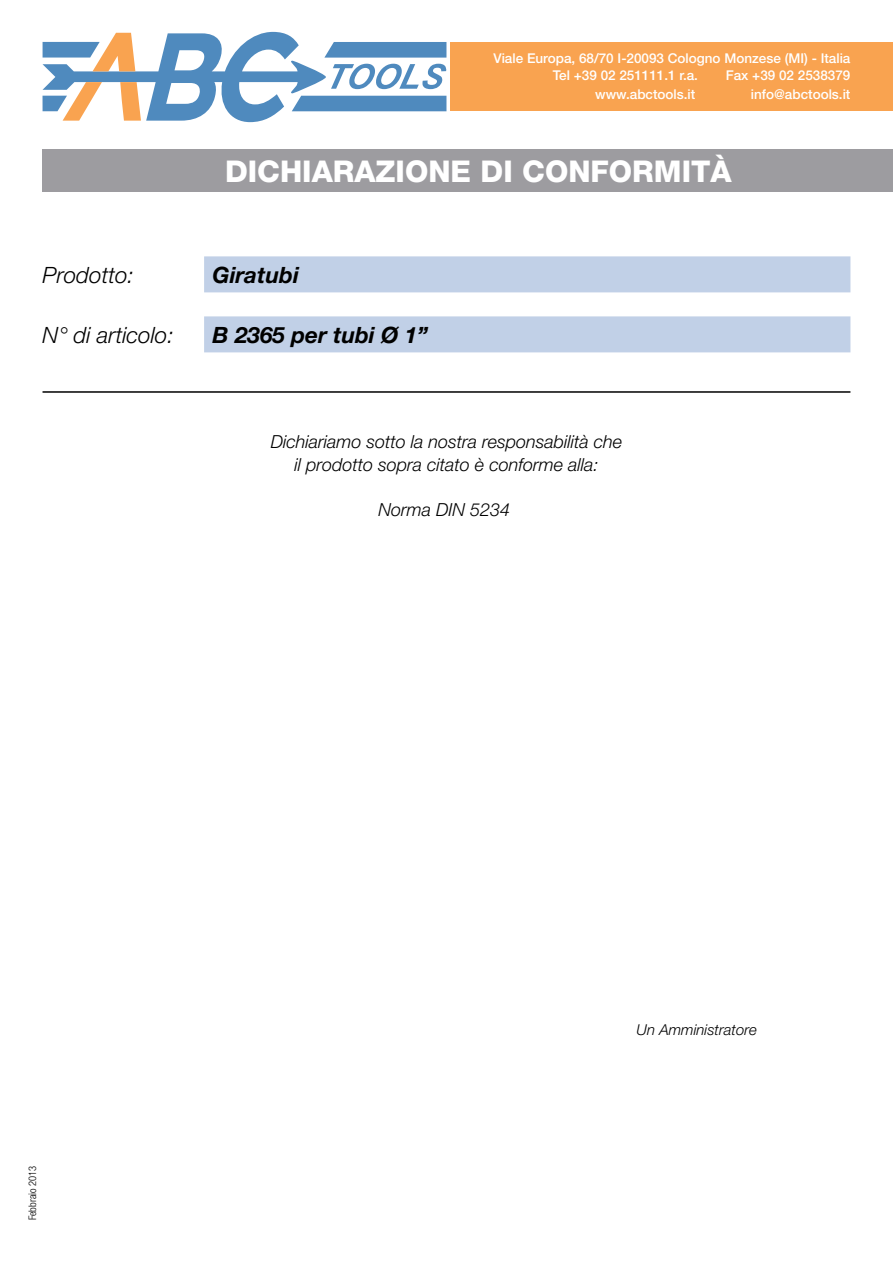
<style>
.page{position:relative;width:893px;height:1263px;background:#fff}
.page>*{position:absolute;margin:0;border:0;box-sizing:border-box;transform-origin:0 0}
.t1{font:900 30px "Helvetica Amos";color:#fff}
.t2{font:italic 700 22.5px "Helvetica Amos";color:#000}
.t3{font:italic 300 22.5px "Helvetica Amos";color:#000}
.t4{font:italic 300 18px/22.5px "Helvetica Amos";color:#000;text-align:center}
.t5{font:italic 300 15px "Helvetica Amos";color:#000}
.t6{font:500 13.5px/16.5px "Helvetica Neue";color:#fff}
.t7{font:300 10.5px "Helvetica Amos Cond";color:#000}
</style>
<div class="page">
<svg style="left:43px;top:32px;width:403px;height:90px"></svg>
<div style="left:450px;top:42px;width:443px;height:69px;background:#f9a350"></div>
<div style="left:43px;top:149px;width:850px;height:42px;background:#9d9ca0"></div>
<hr style="left:43px;top:391px;width:807px;height:2px;background:#000">
<div style="left:204px;top:256px;width:646px;height:36px;background:#c1d0e7"></div>
<div style="left:204px;top:316px;width:646px;height:36px;background:#c1d0e7"></div>
<p class="t6" style="left:553px;top:50px;width:299px;text-indent:-59px">Viale Europa, 68/70 I-20093 Cologno Monzese (MI) - Italia<br>Tel +39 02 251111.1 r.a.</p>
<p class="t6" style="left:726px;top:66px;width:126px">Fax +39 02 2538379</p>
<p class="t6" style="left:595px;top:86px;width:102px">www.abctools.it</p>
<p class="t6" style="left:751px;top:86px;width:101px">info@abctools.it</p>
<h1 class="t1" style="left:225px;top:154px;width:508px">DICHIARAZIONE DI CONFORMITÀ</h1>
<h2 class="t3" style="left:43px;top:262px;width:93px">Prodotto:</h2>
<h2 class="t2" style="left:213px;top:262px;width:88px">Giratubi</h2>
<h2 class="t3" style="left:43px;top:322px;width:133px">N° di articolo:</h2>
<h2 class="t2" style="left:213px;top:322px;width:217px">B 2365 per tubi Ø 1”</h2>
<p class="t7" style="left:26px;top:1220px;width:56px;rotate:-90deg">Febbraio 2013</p>
<h3 class="t4" style="left:271px;top:431px;width:353px">Dichiariamo sotto la nostra responsabilità che il prodotto sopra citato è conforme alla:</h3>
<h3 class="t4" style="left:378px;top:498px;width:133px">Norma DIN 5234</h3>
<p class="t5" style="left:637px;top:1021px;width:122px">Un Amministratore</p>
</div>
